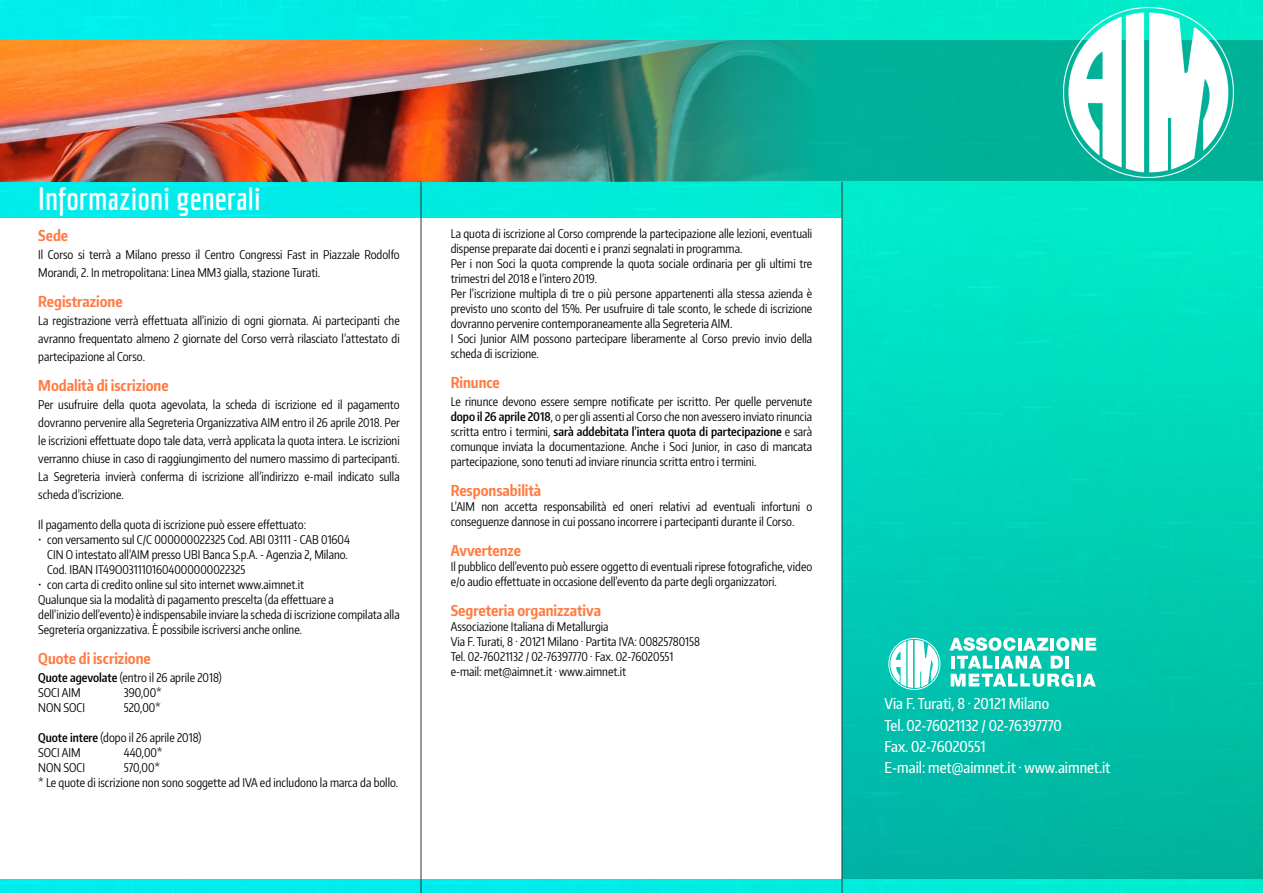
<style>
.page{position:relative;width:1263px;height:893px;background:#fff}
.page>*{position:absolute;margin:0;border:0;box-sizing:border-box;transform-origin:0 0}
.t1{font:700 31.5px "Economica";color:#fff}
.t2{font:700 15px "Encode Sans Compressed";color:#ff7a41}
.t3{font:500 15px "Encode Sans Compressed";color:#fff}
.t4{font:12px/15px "Encode Sans Compressed";color:#000}
.s1{font-weight:600}
</style>
<div class="page">
<img style="left:0;top:0;width:1263px;height:893px">
<div style="left:842px;top:218px;width:421px;height:660px;background:linear-gradient(to bottom,#00ecca,#00b29e)"></div>
<div style="left:0;top:218px;width:842px;height:660px;background:#fff"></div>
<div style="left:842px;top:40px;width:421px;height:141px;background:#00b198"></div>
<img style="left:0;top:40px;width:842px;height:141px">
<hr style="left:421px;top:182px;width:1px;height:711px;background:#333233">
<hr style="left:842px;top:182px;width:1px;height:711px;background:#333233">
<svg style="left:949px;top:637px;width:147px;height:50px"></svg>
<svg style="left:890px;top:640px;width:48px;height:48px"></svg>
<div style="left:889px;top:638px;width:51px;height:52px;border:1px solid #fff;border-radius:50%"></div>
<img style="left:1063px;top:7px;width:170px;height:171px">
<p class="t1" style="left:38px;top:180px;width:224px">Informazioni generali</p>
<p class="t2" style="left:38px;top:225px;width:31px">Sede</p>
<p class="t4" style="left:38px;top:245px;width:363px;line-height:18px">Il Corso si terrà a Milano presso il Centro Congressi Fast in Piazzale Rodolfo<br>Morandi, 2. In metropolitana: Linea MM3 gialla, stazione Turati.</p>
<p class="t2" style="left:38px;top:291px;width:86px">Registrazione</p>
<p class="t4" style="left:38px;top:311px;width:363px;line-height:18px;text-align:justify">La registrazione verrà effettuata all’inizio di ogni giornata. Ai partecipanti che avranno frequentato almeno 2 giornate del Corso verrà rilasciato l’attestato di partecipazione al Corso.</p>
<p class="t2" style="left:38px;top:375px;width:132px">Modalità di iscrizione</p>
<p class="t4" style="left:38px;top:395px;width:363px;line-height:18px;text-align:justify">Per usufruire della quota agevolata, la scheda di iscrizione ed il pagamento dovranno pervenire alla Segreteria Organizzativa AIM entro il 26 aprile 2018. Per le iscrizioni effettuate dopo tale data, verrà applicata la quota intera. Le iscrizioni verranno chiuse in caso di raggiungimento del numero massimo di partecipanti.<br>La Segreteria invierà conferma di iscrizione all’indirizzo e-mail indicato sulla scheda d’iscrizione.</p>
<p class="t4" style="left:38px;top:516px;width:269px">Il pagamento della quota di iscrizione può essere effettuato:</p>
<p class="t4" style="left:38px;top:531px;width:313px">• con versamento sul C/C 000000022325 Cod. ABI 03111 - CAB 01604</p>
<p class="t4" style="left:47px;top:546px;width:302px">CIN O intestato all’AIM presso UBI Banca S.p.A. - Agenzia 2, Milano.</p>
<p class="t4" style="left:47px;top:561px;width:200px">Cod. IBAN IT49O0311101604000000022325</p>
<p class="t4" style="left:38px;top:576px;width:267px">• con carta di credito online sul sito internet www.aimnet.it</p>
<p class="t4" style="left:38px;top:591px;width:297px">Qualunque sia la modalità di pagamento prescelta (da effettuare a</p>
<p class="t4" style="left:38px;top:606px;width:363px">dell’inizio dell’evento) è indispensabile inviare la scheda di iscrizione compilata alla<br>Segreteria organizzativa. È possibile iscriversi anche online.</p>
<p class="t2" style="left:38px;top:648px;width:114px">Quote di iscrizione</p>
<p class="t4" style="left:38px;top:669px;width:185px"><span class="s1">Quote agevolate</span> (entro il 26 aprile 2018)</p>
<p class="t4" style="left:38px;top:684px;width:44px">SOCI AIM</p>
<p class="t4" style="left:124px;top:684px;width:40px">390,00*</p>
<p class="t4" style="left:38px;top:699px;width:48px">NON SOCI</p>
<p class="t4" style="left:124px;top:699px;width:39px">520,00*</p>
<p class="t4" style="left:38px;top:729px;width:165px"><span class="s1">Quote intere</span> (dopo il 26 aprile 2018)</p>
<p class="t4" style="left:38px;top:744px;width:44px">SOCI AIM</p>
<p class="t4" style="left:124px;top:744px;width:40px">440,00*</p>
<p class="t4" style="left:38px;top:759px;width:48px">NON SOCI</p>
<p class="t4" style="left:124px;top:759px;width:38px">570,00*</p>
<p class="t4" style="left:38px;top:774px;width:362px">* Le quote di iscrizione non sono soggette ad IVA ed includono la marca da bollo.</p>
<p class="t4" style="left:451px;top:225px;width:363px">La quota di iscrizione al Corso comprende la partecipazione alle lezioni, eventuali dispense preparate dai docenti e i pranzi segnalati in programma.</p>
<p class="t4" style="left:451px;top:255px;width:363px">Per i non Soci la quota comprende la quota sociale ordinaria per gli ultimi tre trimestri del 2018 e l’intero 2019.</p>
<p class="t4" style="left:451px;top:285px;width:363px;text-align:justify">Per l’iscrizione multipla di tre o più persone appartenenti alla stessa azienda è previsto uno sconto del 15%. Per usufruire di tale sconto, le schede di iscrizione dovranno pervenire contemporaneamente alla Segreteria AIM.</p>
<p class="t4" style="left:451px;top:330px;width:363px">I Soci Junior AIM possono partecipare liberamente al Corso previo invio della scheda di iscrizione.</p>
<p class="t2" style="left:451px;top:372px;width:51px">Rinunce</p>
<p class="t4" style="left:451px;top:393px;width:363px;text-align:justify">Le rinunce devono essere sempre notificate per iscritto. Per quelle pervenute <span class="s1">dopo il 26 aprile 2018</span>, o per gli assenti al Corso che non avessero inviato rinuncia scritta entro i termini, <span class="s1">sarà addebitata l’intera quota di partecipazione</span> e sarà comunque inviata la documentazione. Anche i Soci Junior, in caso di mancata partecipazione, sono tenuti ad inviare rinuncia scritta entro i termini.</p>
<p class="t2" style="left:451px;top:480px;width:92px">Responsabilità</p>
<p class="t4" style="left:451px;top:498px;width:363px">L’AIM non accetta responsabilità ed oneri relativi ad eventuali infortuni o conseguenze dannose in cui possano incorrere i partecipanti durante il Corso.</p>
<p class="t2" style="left:451px;top:540px;width:72px">Avvertenze</p>
<p class="t4" style="left:451px;top:558px;width:363px">Il pubblico dell’evento può essere oggetto di eventuali riprese fotografiche, video e/o audio effettuate in occasione dell’evento da parte degli organizzatori.</p>
<p class="t2" style="left:451px;top:600px;width:152px">Segreteria organizzativa</p>
<p class="t4" style="left:451px;top:618px;width:159px">Associazione Italiana di Metallurgia</p>
<p class="t4" style="left:451px;top:633px;width:251px">Via F. Turati, 8 · 20121 Milano · Partita IVA: 00825780158</p>
<p class="t4" style="left:451px;top:648px;width:224px">Tel. 02-76021132 / 02-76397770 · Fax. 02-76020551</p>
<p class="t4" style="left:451px;top:663px;width:177px">e-mail: met@aimnet.it · www.aimnet.it</p>
<p class="t3" style="left:884px;top:694px;width:166px">Via F. Turati, 8 · 20121 Milano</p>
<p class="t3" style="left:884px;top:715px;width:179px">Tel. 02-76021132 / 02-76397770</p>
<p class="t3" style="left:884px;top:736px;width:103px">Fax. 02-76020551</p>
<p class="t3" style="left:884px;top:757px;width:227px">E-mail: met@aimnet.it · www.aimnet.it</p>
</div>
